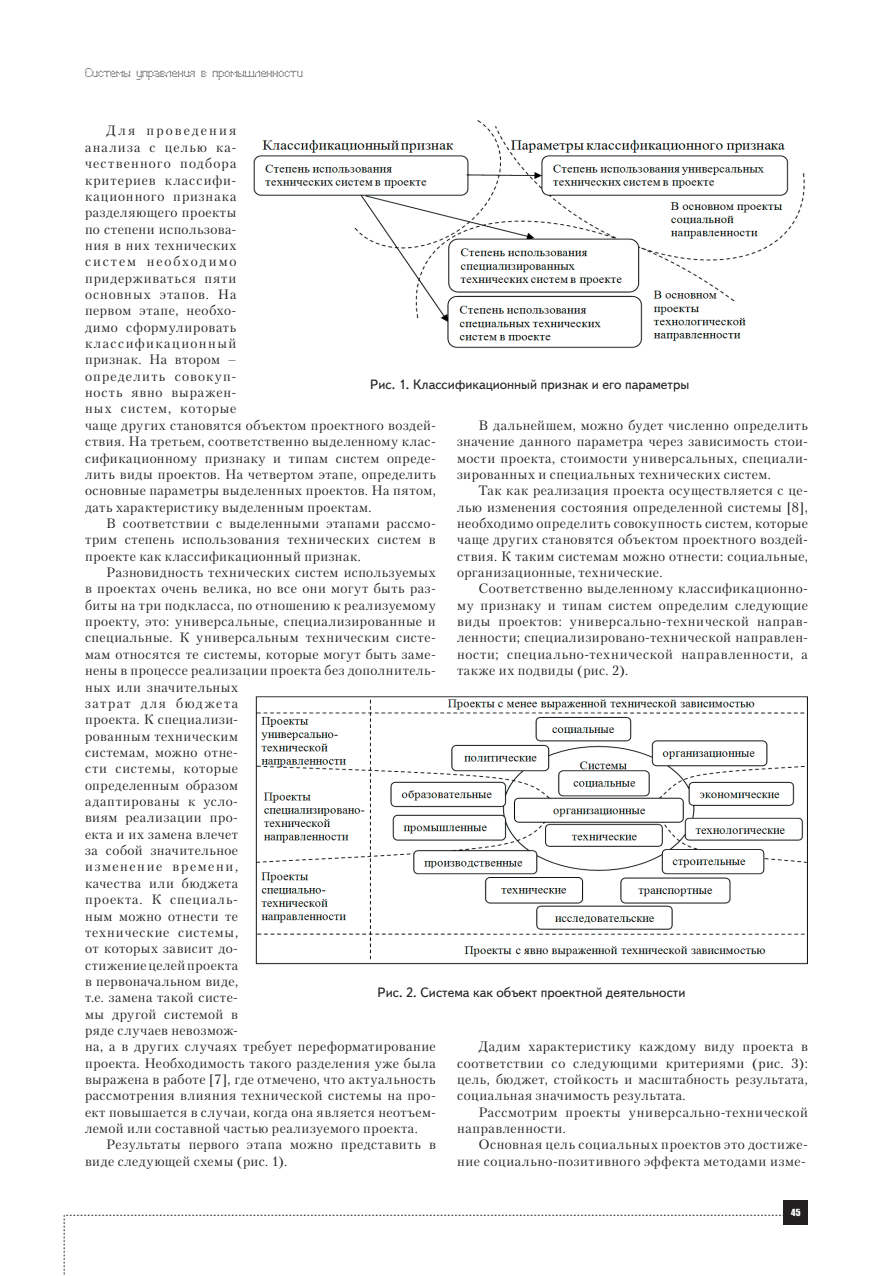
<style>
.page{position:relative;width:893px;height:1276px;background:#fff}
.page>*{position:absolute;margin:0;border:0;box-sizing:border-box;transform-origin:0 0}
.t1{font:13.5px/16.4px "Petersburg C";letter-spacing:.04em;color:#231f20;text-align:justify}
.t2{font:13.5px "Text Book C";color:#231f20}
.t3{font:12px "Perfo";letter-spacing:.015em;color:#231f20}
.t4{font:9px "Impact";color:#fff}
</style>
<div class="page">
<svg style="left:64px;top:1215px;width:720px;height:61px"></svg>
<div style="left:784px;top:1200px;width:24px;height:25px;background:#231f20"></div>
<img style="left:253px;top:120px;width:552px;height:228px">
<img style="left:255px;top:696px;width:553px;height:269px">
<p class="t3" style="left:85px;top:66px;width:219px">Системы управления в промышленности</p>
<p class="t1" style="left:85px;top:122px;width:352px;text-align:left;text-indent:21px">Для проведения<br>анализа с целью ка-<br>чественного подбора<br>критериев классифи-<br>кационного признака<br>разделяющего проекты<br>по степени использова-<br>ния в них технических<br>систем необходимо<br>придерживаться пяти<br>основных этапов. На<br>первом этапе, необхо-<br>димо сформулировать<br>классификационный<br>признак. На втором –<br>определить совокуп-<br>ность явно выражен-<br>ных систем, которые<br>чаще других становятся объектом проектного воздей&shy;ствия. На третьем, соответственно выделенному клас&shy;сификационному признаку и типам систем опреде&shy;лить виды проектов. На четвертом этапе, определить основные параметры выделенных проектов. На пятом, дать характеристику выделенным проектам.</p>
<p class="t1" style="left:85px;top:515px;width:352px;text-indent:21px">В соответствии с выделенными этапами рассмо&shy;трим степень использования технических систем в проекте как классификационный признак.</p>
<p class="t1" style="left:85px;top:564px;width:352px;text-align:left;text-indent:21px">Разновидность технических систем используемых в проектах очень велика, но все они могут быть раз&shy;биты на три подкласса, по отношению к реализуемому проекту, это: универсальные, специализированные и специальные. К универсальным техническим систе&shy;мам относятся те системы, которые могут быть заме&shy;нены в процессе реализации проекта без дополнитель&shy;ных или значительных<br>затрат для бюджета<br>проекта. К специализи-<br>рованным техническим<br>системам, можно отне-<br>сти системы, которые<br>определенным образом<br>адаптированы к усло-<br>виям реализации про-<br>екта и их замена влечет<br>за собой значительное<br>изменение времени,<br>качества или бюджета<br>проекта. К специаль-<br>ным можно отнести те<br>технические системы,<br>от которых зависит до-<br>стижение целей проекта<br>в первоначальном виде,<br>т.е. замена такой систе-<br>мы другой системой в<br>ряде случаев невозмож-<br>на, а в других случаях требует переформатирование проекта. Необходимость такого разделения уже была выражена в работе [7], где отмечено, что актуальность рассмотрения влияния технической системы на про&shy;ект повышается в случаи, когда она является неотъем&shy;лемой или составной частью реализуемого проекта.</p>
<p class="t1" style="left:85px;top:1136px;width:352px;text-indent:21px">Результаты первого этапа можно представить в виде следующей схемы (рис. 1).</p>
<p class="t2" style="left:370px;top:377px;width:321px">Рис. 1. Классификационный признак и его параметры</p>
<p class="t1" style="left:457px;top:417px;width:352px;text-indent:21px">В дальнейшем, можно будет численно определить значение данного параметра через зависимость стои&shy;мости проекта, стоимости универсальных, специали&shy;зированных и специальных технических систем.</p>
<p class="t1" style="left:457px;top:482px;width:352px;text-indent:21px">Так как реализация проекта осуществляется с це&shy;лью изменения состояния определенной системы [8], необходимо определить совокупность систем, которые чаще других становятся объектом проектного воздей&shy;ствия. К таким системам можно отнести: социальные, организационные, технические.</p>
<p class="t1" style="left:457px;top:580px;width:352px;text-indent:21px">Соответственно выделенному классификационно&shy;му признаку и типам систем определим следующие виды проектов: универсально-технической направ&shy;ленности; специализировано-технической направлен&shy;ности; специально-технической направленности, а также их подвиды (рис. 2).</p>
<p class="t2" style="left:378px;top:985px;width:309px">Рис. 2. Система как объект проектной деятельности</p>
<p class="t1" style="left:457px;top:1038px;width:352px;text-indent:21px">Дадим характеристику каждому виду проекта в соответствии со следующими критериями (рис. 3): цель, бюджет, стойкость и масштабность результата, социальная значимость результата.</p>
<p class="t1" style="left:457px;top:1103px;width:352px;text-indent:21px">Рассмотрим проекты универсально-технической направленности.</p>
<p class="t1" style="left:457px;top:1136px;width:352px;text-align:right">Основная цель социальных проектов это достиже&shy;ние социально-позитивного эффекта методами изме-</p>
<p class="t4" style="left:791px;top:1205px;width:11px">45</p>
</div>
